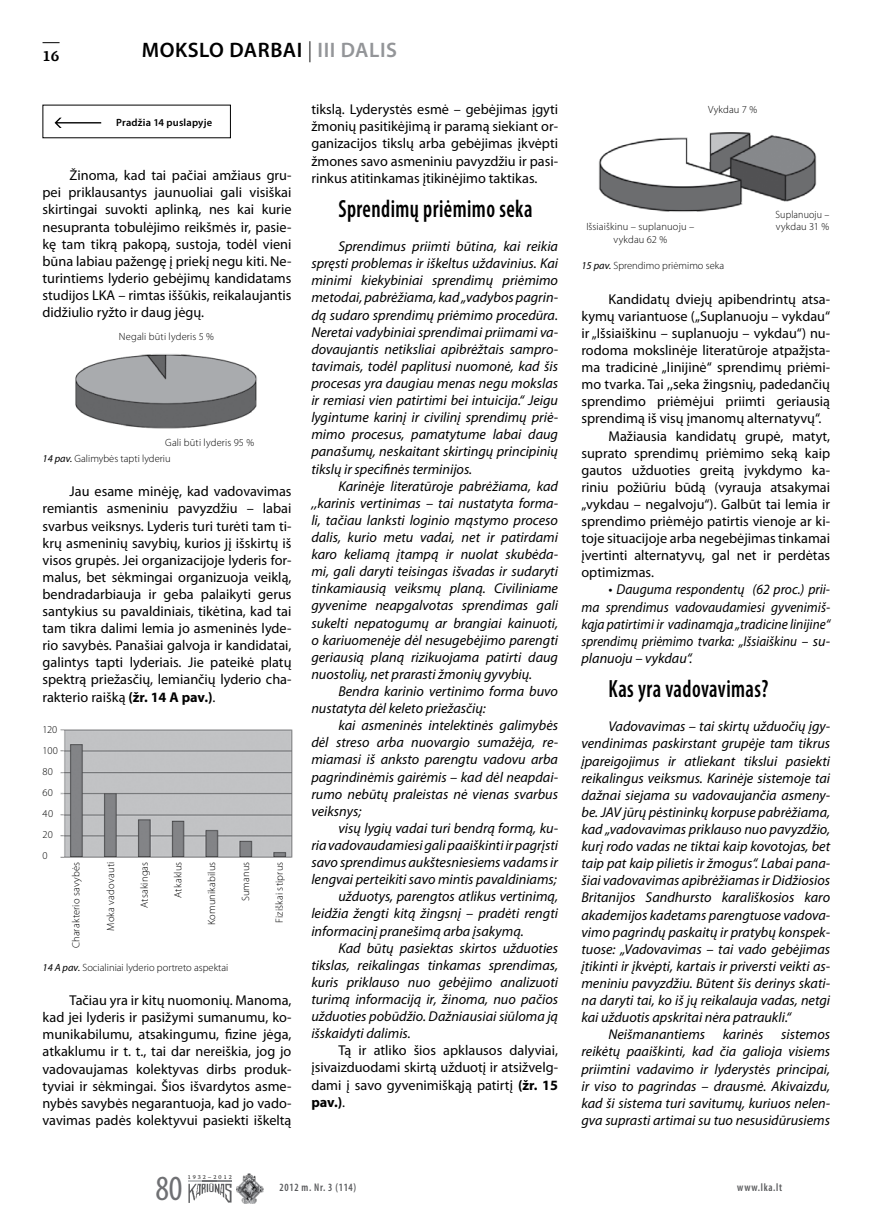
<style>
.page{position:relative;width:872px;height:1221px;background:#fff}
.page>*{position:absolute;margin:0;border:0;box-sizing:border-box;transform-origin:0 0}
.t1{font:condensed 35.4px "Myriad Pro";color:#6f7073}
.t2{font:600 condensed 24.9px "Myriad Pro";letter-spacing:.02em;color:#000;scale:.86 1}
.t3{font:600 21px "Myriad Pro";letter-spacing:.025em;color:#000}
.t4{font:italic 14.25px/17.1px "Myriad Pro";color:#000;text-align:justify}
.t5{font:14.25px/17.1px "Myriad Pro";color:#000;text-align:justify}
.t6{font:700 14.25px "PF Agora Serif Pro";color:#000}
.t7{font:600 condensed 11.1px "Myriad Pro";letter-spacing:.06em;color:#58595b;scale:.94 1}
.t8{font:300 10.5px/21px "Myriad Pro";letter-spacing:.01em;color:#000}
.t9{font:300 10.5px/12.6px "Myriad Pro";letter-spacing:.01em;color:#000;scale:.95 1}
.t10{font:600 10.5px "Myriad Pro";letter-spacing:.02em;color:#000}
.t11{font:6px "Warnock Pro Light Capt";letter-spacing:.33em;color:#000}
.s1{font-weight:300}
.s2{color:#939598}
.s3{font-weight:400;font-style:italic}
.s4{font-weight:700}
</style>
<div class="page">
<svg style="left:43px;top:42px;width:17px;height:1px"></svg>
<img style="left:188px;top:1181px;width:44px;height:22px">
<svg style="left:188px;top:1180px;width:43px;height:1px"></svg>
<img style="left:237px;top:1173px;width:26px;height:30px">
<svg style="left:55px;top:118px;width:46px;height:10px"></svg>
<img style="left:75px;top:354px;width:182px;height:75px">
<img style="left:61px;top:729px;width:232px;height:129px">
<img style="left:598px;top:132px;width:219px;height:80px">
<p class="t6" style="left:43px;top:47px;width:19px">16</p>
<h3 class="t3" style="left:142px;top:36px;width:257px">MOKSLO DARBAI <span class="s1">|</span> <span class="s2">III DALIS</span></h3>
<p class="t10" style="left:116px;top:115px;width:98px">Pradžia 14 puslapyje</p>
<p class="t5" style="left:43px;top:167px;width:250px;text-indent:27px">Žinoma, kad tai pačiai amžiaus gru&shy;pei priklausantys jaunuoliai gali visiškai skirtingai suvokti aplinką, nes kai kurie nesupranta tobulėjimo reikšmės ir, pasie&shy;kę tam tikrą pakopą, sustoja, todėl vieni būna labiau pažengę į priekį negu kiti. Ne&shy;turintiems lyderio gebėjimų kandidatams studijos LKA – rimtas iššūkis, reikalaujantis didžiulio ryžto ir daug jėgų.</p>
<p class="t8" style="left:119px;top:325px;width:97px">Negali būti lyderis 5 %</p>
<p class="t8" style="left:165px;top:432px;width:90px">Gali būti lyderis 95 %</p>
<p class="t8" style="left:43px;top:448px;width:130px"><span class="s3">14 pav.</span> Galimybės tapti lyderiu</p>
<p class="t5" style="left:43px;top:482px;width:250px;text-indent:27px">Jau esame minėję, kad vadovavimas remiantis asmeniniu pavyzdžiu – labai svarbus veiksnys. Lyderis turi turėti tam ti&shy;krų asmeninių savybių, kurios jį išskirtų iš visos grupės. Jei organizacijoje lyderis for&shy;malus, bet sėkmingai organizuoja veiklą, bendradarbiauja ir geba palaikyti gerus santykius su pavaldiniais, tikėtina, kad tai tam tikra dalimi lemia jo asmeninės lyde&shy;rio savybės. Panašiai galvoja ir kandidatai, galintys tapti lyderiais. Jie pateikė platų spektrą priežasčių, lemiančių lyderio cha&shy;rakterio raišką <span class="s4">(žr. 14 A pav.)</span>.</p>
<p class="t8" style="left:43px;top:718px;width:17px">120<br>100<br>80<br>60<br>40<br>20<br>0</p>
<p class="t8" style="left:65px;top:948px;width:88px;rotate:-90deg">Charakterio savybės</p>
<p class="t8" style="left:100px;top:930px;width:70px;rotate:-90deg">Moka vadovauti</p>
<p class="t8" style="left:134px;top:908px;width:48px;rotate:-90deg">Atsakingas</p>
<p class="t8" style="left:167px;top:897px;width:37px;rotate:-90deg">Atkaklus</p>
<p class="t8" style="left:201px;top:925px;width:65px;rotate:-90deg">Komunikabilus</p>
<p class="t8" style="left:235px;top:901px;width:41px;rotate:-90deg">Sumanus</p>
<p class="t8" style="left:269px;top:922px;width:63px;rotate:-90deg">Fiziškai stiprus</p>
<p class="t8" style="left:43px;top:956px;width:187px"><span class="s3">14 A pav.</span> Socialiniai lyderio portreto aspektai</p>
<p class="t5" style="left:43px;top:991px;width:250px;text-indent:27px">Tačiau yra ir kitų nuomonių. Manoma, kad jei lyderis ir pasižymi sumanumu, ko&shy;munikabilumu, atsakingumu, fizine jėga, atkaklumu ir t. t., tai dar nereiškia, jog jo vadovaujamas kolektyvas dirbs produk&shy;tyviai ir sėkmingai. Šios išvardytos asme&shy;nybės savybės negarantuoja, kad jo vado&shy;vavimas padės kolektyvui pasiekti iškeltą</p>
<p class="t5" style="left:311px;top:101px;width:248px">tikslą. Lyderystės esmė – gebėjimas įgyti žmonių pasitikėjimą ir paramą siekiant or&shy;ganizacijos tikslų arba gebėjimas įkvėpti žmones savo asmeniniu pavyzdžiu ir pasi&shy;rinkus atitinkamas įtikinėjimo taktikas.</p>
<h2 class="t2" style="left:338px;top:193px;width:227px">Sprendimų priėmimo seka</h2>
<p class="t4" style="left:311px;top:237px;width:248px;text-indent:27px">Sprendimus priimti būtina, kai reikia spręsti problemas ir iškeltus uždavinius. Kai minimi kiekybiniai sprendimų priėmimo metodai, pabrėžiama, kad „vadybos pagrin&shy;dą sudaro sprendimų priėmimo procedūra.<br>Neretai vadybiniai sprendimai priimami va&shy;dovaujantis netiksliai apibrėžtais sampro&shy;tavimais, todėl paplitusi nuomonė, kad šis procesas yra daugiau menas negu mokslas ir remiasi vien patirtimi bei intuicija.“ Jeigu lygintume karinį ir civilinį sprendimų priė&shy;mimo procesus, pamatytume labai daug panašumų, neskaitant skirtingų principinių tikslų ir specifinės terminijos.</p>
<p class="t4" style="left:311px;top:477px;width:248px;text-indent:27px">Karinėje literatūroje pabrėžiama, kad ,,karinis vertinimas – tai nustatyta forma&shy;li, tačiau lanksti loginio mąstymo proceso dalis, kurio metu vadai, net ir patirdami karo keliamą įtampą ir nuolat skubėda&shy;mi, gali daryti teisingas išvadas ir sudaryti tinkamiausią veiksmų planą. Civiliniame gyvenime neapgalvotas sprendimas gali sukelti nepatogumų ar brangiai kainuoti, o kariuomenėje dėl nesugebėjimo parengti geriausią planą rizikuojama patirti daug nuostolių, net prarasti žmonių gyvybių.</p>
<p class="t4" style="left:311px;top:682px;width:248px;text-indent:27px">Bendra karinio vertinimo forma buvo nustatyta dėl keleto priežasčių:</p>
<p class="t4" style="left:311px;top:716px;width:248px;text-indent:27px">kai asmeninės intelektinės galimybės dėl streso arba nuovargio sumažėja, re&shy;miamasi iš anksto parengtu vadovu arba pagrindinėmis gairėmis – kad dėl neapdai&shy;rumo nebūtų praleistas nė vienas svarbus veiksnys;</p>
<p class="t4" style="left:338px;top:819px;width:221px">visų lygių vadai turi bendrą formą, ku-</p>
<p class="t4" style="left:311px;top:836px;width:248px">ria vadovaudamiesi gali paaiškinti ir pagrįsti</p>
<p class="t4" style="left:311px;top:853px;width:248px">savo sprendimus aukštesniesiems vadams ir</p>
<p class="t4" style="left:311px;top:870px;width:247px">lengvai perteikiti savo mintis pavaldiniams;</p>
<p class="t4" style="left:338px;top:887px;width:221px">užduotys, parengtos atlikus vertinimą,</p>
<p class="t4" style="left:311px;top:904px;width:248px">leidžia žengti kitą žingsnį – pradėti rengti</p>
<p class="t4" style="left:311px;top:921px;width:214px">informacinį pranešimą arba įsakymą.</p>
<p class="t4" style="left:338px;top:939px;width:221px">Kad būtų pasiektas skirtos užduoties</p>
<p class="t4" style="left:311px;top:956px;width:248px">tikslas, reikalingas tinkamas sprendimas,</p>
<p class="t4" style="left:311px;top:973px;width:248px">kuris priklauso nuo gebėjimo analizuoti</p>
<p class="t4" style="left:311px;top:990px;width:248px">turimą informaciją ir, žinoma, nuo pačios</p>
<p class="t4" style="left:311px;top:1007px;width:248px">užduoties pobūdžio. Dažniausiai siūloma ją</p>
<p class="t4" style="left:311px;top:1024px;width:101px">išskaidyti dalimis.</p>
<p class="t5" style="left:311px;top:1041px;width:248px;text-indent:27px">Tą ir atliko šios apklausos dalyviai, įsivaizduodami skirtą užduotį ir atsižvelg&shy;dami į savo gyvenimiškąją patirtį <span class="s4">(žr. 15 pav.)</span>.</p>
<p class="t11" style="left:188px;top:1172px;width:45px">1932–2012</p>
<h1 class="t1" style="left:155px;top:1167px;width:28px">80</h1>
<p class="t7" style="left:280px;top:1179px;width:83px">2012 m. Nr. 3 (114)</p>
<p class="t8" style="left:708px;top:99px;width:50px">Vykdau 7 %</p>
<p class="t8" style="left:586px;top:220px;width:109px;line-height:12.6px;text-align:center">Išsiaiškinu – suplanuoju – vykdau 62 %</p>
<p class="t9" style="left:775px;top:208px;width:58px">Suplanuoju – vykdau 31 %</p>
<p class="t8" style="left:581px;top:255px;width:144px"><span class="s3">15 pav.</span> Sprendimo priėmimo seka</p>
<p class="t5" style="left:608px;top:290px;width:223px">Kandidatų dviejų apibendrintų atsa-</p>
<p class="t5" style="left:581px;top:307px;width:250px">kymų variantuose („Suplanuoju – vykdau“</p>
<p class="t5" style="left:581px;top:324px;width:250px">ir „Išsiaiškinu – suplanuoju – vykdau“) nu-</p>
<p class="t5" style="left:581px;top:341px;width:250px">rodoma mokslinėje literatūroje atpažįsta-</p>
<p class="t5" style="left:581px;top:358px;width:250px">ma tradicinė „linijinė“ sprendimų priėmi-</p>
<p class="t5" style="left:581px;top:375px;width:250px">mo tvarka. Tai ,,seka žingsnių, padedančių</p>
<p class="t5" style="left:581px;top:393px;width:250px">sprendimo priėmėjui priimti geriausią</p>
<p class="t5" style="left:581px;top:410px;width:241px">sprendimą iš visų įmanomų alternatyvų“.</p>
<p class="t5" style="left:608px;top:427px;width:223px">Mažiausia kandidatų grupė, matyt,</p>
<p class="t5" style="left:581px;top:444px;width:250px">suprato sprendimų priėmimo seką kaip</p>
<p class="t5" style="left:581px;top:461px;width:250px">gautos užduoties greitą įvykdymo ka-</p>
<p class="t5" style="left:581px;top:478px;width:250px">riniu požiūriu būdą (vyrauja atsakymai</p>
<p class="t5" style="left:581px;top:495px;width:250px">„vykdau – negalvoju“). Galbūt tai lemia ir</p>
<p class="t5" style="left:581px;top:512px;width:250px">sprendimo priėmėjo patirtis vienoje ar ki-</p>
<p class="t5" style="left:581px;top:529px;width:250px">toje situacijoje arba negebėjimas tinkamai</p>
<p class="t5" style="left:581px;top:546px;width:250px">įvertinti alternatyvų, gal net ir perdėtas</p>
<p class="t5" style="left:581px;top:564px;width:74px">optimizmas.</p>
<p class="t4" style="left:581px;top:581px;width:250px;text-indent:27px">• Dauguma respondentų (62 proc.) prii&shy;ma sprendimus vadovaudamiesi gyvenimiš&shy;kąja patirtimi ir vadinamąja „tradicine linijine“ sprendimų priėmimo tvarka: „Išsiaiškinu – su&shy;planuoju – vykdau“.</p>
<h2 class="t2" style="left:608px;top:673px;width:187px">Kas yra vadovavimas?</h2>
<p class="t4" style="left:581px;top:717px;width:250px;text-indent:27px">Vadovavimas – tai skirtų užduočių įgy&shy;vendinimas paskirstant grupėje tam tikrus įpareigojimus ir atliekant tikslui pasiekti reikalingus veiksmus. Karinėje sistemoje tai dažnai siejama su vadovaujančia asmeny&shy;be. JAV jūrų pėstininkų korpuse pabrėžiama, kad „vadovavimas priklauso nuo pavyzdžio, kurį rodo vadas ne tiktai kaip kovotojas, bet taip pat kaip pilietis ir žmogus“. Labai pana&shy;šiai vadovavimas apibrėžiamas ir Didžiosios Britanijos Sandhursto karališkosios karo akademijos kadetams parengtuose vadova&shy;vimo pagrindų paskaitų ir pratybų konspek&shy;tuose: „Vadovavimas – tai vado gebėjimas įtikinti ir įkvėpti, kartais ir priversti veikti as&shy;meniniu pavyzdžiu. Būtent šis derinys skati&shy;na daryti tai, ko iš jų reikalauja vadas, netgi kai užduotis apskritai nėra patraukli.“</p>
<p class="t4" style="left:581px;top:1025px;width:250px;text-indent:27px">Neišmanantiems karinės sistemos reikėtų paaiškinti, kad čia galioja visiems priimtini vadavimo ir lyderystės principai, ir viso to pagrindas – drausmė. Akivaizdu, kad ši sistema turi savitumų, kuriuos nelen&shy;gva suprasti artimai su tuo nesusidūrusiems</p>
<p class="t7" style="left:737px;top:1179px;width:49px">www.lka.lt</p>
</div>
